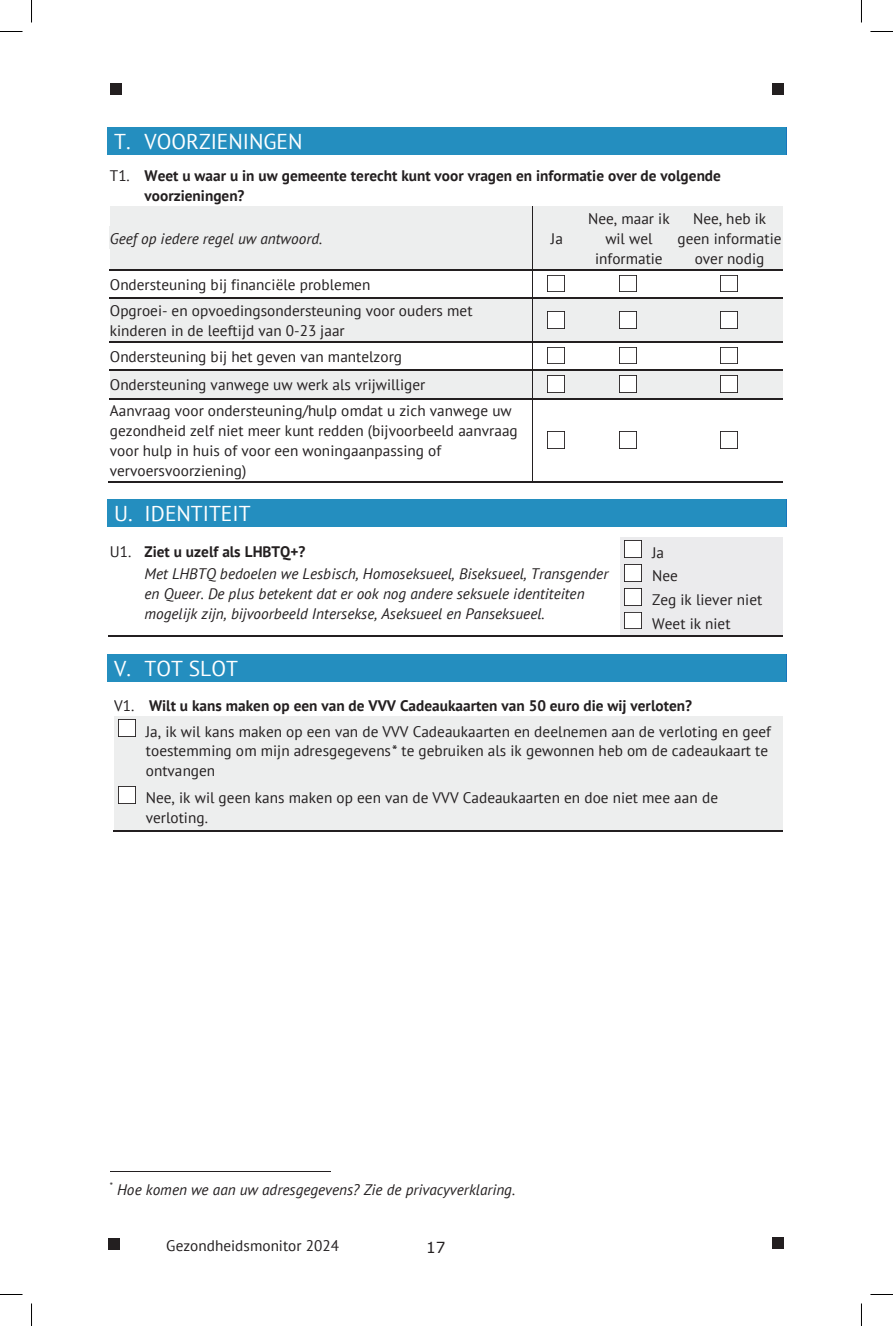
<style>
.page{position:relative;width:893px;height:1326px;background:#fff}
.page>*{position:absolute;margin:0;border:0;box-sizing:border-box;transform-origin:0 0}
.t1{font:21.45px "PT Sans";color:#fff}
.t2{font:15.3px/19.8px "PT Sans";color:#231f20}
.t3{font:italic 15.3px/22.8px "PT Sans";color:#231f20}
.t4{font:700 15.3px/19.8px "PT Sans";color:#231f20}
.t5{font:15.3px "Verdana";color:#231f20}
.s1{font-weight:400}
.s2{font-style:normal}
.s3{font-weight:700;font-style:normal}
.s4{font-weight:700}
</style>
<div class="page">
<div style="left:110px;top:83px;width:12px;height:12px;background:#231f20"></div>
<div style="left:771px;top:83px;width:12px;height:12px;background:#231f20"></div>
<div style="left:108px;top:1238px;width:12px;height:11px;background:#231f20"></div>
<div style="left:771px;top:1237px;width:12px;height:12px;background:#231f20"></div>
<div style="left:111px;top:127px;width:675px;height:28px;background:#248ebf"></div>
<div style="left:107px;top:127px;width:5px;height:28px;background:#248ebf"></div>
<svg style="left:786px;top:127px;width:1px;height:28px"></svg>
<div style="left:110px;top:207px;width:422px;height:62px;background:#edeeee"></div>
<div style="left:532px;top:207px;width:49px;height:62px;background:#edeeee"></div>
<div style="left:581px;top:207px;width:94px;height:21px;background:#edeeee"></div>
<div style="left:581px;top:228px;width:94px;height:20px;background:#edeeee"></div>
<div style="left:581px;top:248px;width:94px;height:21px;background:#edeeee"></div>
<div style="left:675px;top:207px;width:107px;height:21px;background:#edeeee"></div>
<div style="left:675px;top:228px;width:107px;height:20px;background:#edeeee"></div>
<div style="left:675px;top:248px;width:107px;height:21px;background:#edeeee"></div>
<hr style="left:532px;top:207px;width:1px;height:62px;background:#231f20">
<img style="left:547px;top:275px;width:17px;height:17px">
<img style="left:619px;top:275px;width:17px;height:17px">
<img style="left:720px;top:275px;width:16px;height:17px">
<hr style="left:110px;top:269px;width:422px;height:1px;background:#231f20">
<hr style="left:533px;top:269px;width:48px;height:1px;background:#231f20">
<hr style="left:582px;top:269px;width:93px;height:1px;background:#231f20">
<hr style="left:676px;top:269px;width:106px;height:1px;background:#231f20">
<div style="left:110px;top:299px;width:420px;height:21px;background:#edeeee"></div>
<div style="left:110px;top:320px;width:420px;height:21px;background:#edeeee"></div>
<div style="left:532px;top:299px;width:49px;height:42px;background:#edeeee"></div>
<img style="left:547px;top:311px;width:17px;height:17px">
<div style="left:581px;top:299px;width:94px;height:42px;background:#edeeee"></div>
<img style="left:619px;top:311px;width:17px;height:17px">
<div style="left:675px;top:299px;width:107px;height:42px;background:#edeeee"></div>
<img style="left:720px;top:311px;width:16px;height:17px">
<hr style="left:110px;top:298px;width:422px;height:1px;background:#231f20">
<svg style="left:532px;top:269px;width:1px;height:30px"></svg>
<hr style="left:533px;top:298px;width:48px;height:1px;background:#231f20">
<hr style="left:582px;top:298px;width:93px;height:1px;background:#231f20">
<hr style="left:676px;top:298px;width:106px;height:1px;background:#231f20">
<hr style="left:532px;top:299px;width:1px;height:42px;background:#231f20">
<img style="left:547px;top:347px;width:17px;height:17px">
<img style="left:619px;top:347px;width:17px;height:17px">
<img style="left:720px;top:347px;width:16px;height:17px">
<hr style="left:110px;top:341px;width:422px;height:1px;background:#231f20">
<hr style="left:533px;top:341px;width:48px;height:1px;background:#231f20">
<hr style="left:582px;top:341px;width:93px;height:1px;background:#231f20">
<hr style="left:676px;top:341px;width:106px;height:1px;background:#231f20">
<div style="left:110px;top:371px;width:422px;height:27px;background:#edeeee"></div>
<div style="left:532px;top:371px;width:49px;height:27px;background:#edeeee"></div>
<img style="left:547px;top:375px;width:17px;height:17px">
<div style="left:581px;top:371px;width:94px;height:27px;background:#edeeee"></div>
<img style="left:619px;top:375px;width:17px;height:17px">
<div style="left:675px;top:371px;width:107px;height:27px;background:#edeeee"></div>
<img style="left:720px;top:375px;width:16px;height:17px">
<hr style="left:110px;top:370px;width:422px;height:1px;background:#231f20">
<hr style="left:533px;top:370px;width:48px;height:1px;background:#231f20">
<hr style="left:582px;top:370px;width:93px;height:1px;background:#231f20">
<hr style="left:676px;top:370px;width:106px;height:1px;background:#231f20">
<img style="left:547px;top:431px;width:17px;height:17px">
<img style="left:619px;top:431px;width:17px;height:17px">
<img style="left:720px;top:431px;width:16px;height:17px">
<hr style="left:110px;top:398px;width:422px;height:1px;background:#231f20">
<svg style="left:532px;top:341px;width:1px;height:58px"></svg>
<hr style="left:533px;top:398px;width:48px;height:1px;background:#231f20">
<hr style="left:582px;top:398px;width:93px;height:1px;background:#231f20">
<hr style="left:676px;top:398px;width:106px;height:1px;background:#231f20">
<hr style="left:109px;top:481px;width:423px;height:2px;background:#231f20">
<hr style="left:532px;top:399px;width:1px;height:82px;background:#231f20">
<hr style="left:533px;top:481px;width:48px;height:2px;background:#231f20">
<hr style="left:581px;top:481px;width:94px;height:2px;background:#231f20">
<hr style="left:675px;top:481px;width:107px;height:2px;background:#231f20">
<div style="left:111px;top:499px;width:675px;height:28px;background:#248ebf"></div>
<div style="left:107px;top:499px;width:5px;height:28px;background:#248ebf"></div>
<svg style="left:786px;top:499px;width:1px;height:28px"></svg>
<div style="left:620px;top:538px;width:160px;height:26px;background:#ebebed"></div>
<img style="left:624px;top:541px;width:17px;height:16px">
<div style="left:620px;top:564px;width:160px;height:24px;background:#ebebed"></div>
<img style="left:624px;top:564px;width:17px;height:17px">
<div style="left:620px;top:588px;width:160px;height:24px;background:#ebebed"></div>
<img style="left:624px;top:588px;width:17px;height:17px">
<div style="left:620px;top:612px;width:160px;height:24px;background:#ebebed"></div>
<img style="left:624px;top:612px;width:17px;height:17px">
<hr style="left:109px;top:636px;width:510px;height:1px;background:#231f20">
<hr style="left:619px;top:636px;width:163px;height:1px;background:#231f20">
<div style="left:111px;top:654px;width:675px;height:28px;background:#248ebf"></div>
<div style="left:107px;top:654px;width:5px;height:28px;background:#248ebf"></div>
<svg style="left:786px;top:654px;width:1px;height:28px"></svg>
<div style="left:114px;top:717px;width:668px;height:24px;background:#edeeee"></div>
<img style="left:119px;top:720px;width:17px;height:16px">
<div style="left:114px;top:741px;width:668px;height:20px;background:#edeeee"></div>
<div style="left:114px;top:761px;width:668px;height:22px;background:#edeeee"></div>
<div style="left:114px;top:783px;width:668px;height:25px;background:#edeeee"></div>
<img style="left:119px;top:786px;width:17px;height:17px">
<div style="left:114px;top:808px;width:668px;height:22px;background:#edeeee"></div>
<hr style="left:113px;top:830px;width:669px;height:2px;background:#231f20">
<hr style="left:110px;top:1171px;width:220px;height:1px;background:#231f20">
<svg style="left:0;top:31px;width:22px;height:1px"></svg>
<svg style="left:870px;top:31px;width:22px;height:1px"></svg>
<svg style="left:0;top:1294px;width:22px;height:1px"></svg>
<svg style="left:870px;top:1294px;width:22px;height:1px"></svg>
<svg style="left:31px;top:0;width:1px;height:23px"></svg>
<svg style="left:31px;top:1303px;width:1px;height:23px"></svg>
<h1 class="t1" style="left:114px;top:128px;width:190px">T. VOORZIENINGEN</h1>
<p class="t4" style="left:144px;top:166px;width:577px;text-indent:-35px"><span class="s1">T1.</span> Weet u waar u in uw gemeente terecht kunt voor vragen en informatie over de volgende voorzieningen?</p>
<p class="t3" style="left:110px;top:227px;width:214px">Geef op iedere regel uw antwoord.</p>
<p class="t2" style="left:550px;top:228px;width:13px">Ja</p>
<p class="t2" style="left:588px;top:208px;width:83px;text-align:center">Nee, maar ik wil wel informatie</p>
<p class="t2" style="left:677px;top:208px;width:105px;text-align:center">Nee, heb ik geen informatie over nodig</p>
<p class="t2" style="left:110px;top:271px;width:364px;line-height:26.2px">Ondersteuning bij financiële problemen<br>Opgroei- en opvoedingsondersteuning voor ouders met</p>
<p class="t2" style="left:110px;top:317px;width:293px;line-height:26.1px">kinderen in de leeftijd van 0-23 jaar<br>Ondersteuning bij het geven van mantelzorg</p>
<p class="t2" style="left:110px;top:371px;width:403px;line-height:26.2px">Ondersteuning vanwege uw werk als vrijwilliger<br>Aanvraag voor ondersteuning/hulp omdat u zich vanwege uw</p>
<p class="t2" style="left:110px;top:420px;width:409px">gezondheid zelf niet meer kunt redden (bijvoorbeeld aanvraag voor hulp in huis of voor een woningaanpassing of vervoersvoorziening)</p>
<h1 class="t1" style="left:114px;top:500px;width:138px">U. IDENTITEIT</h1>
<p class="t3" style="left:144px;top:539px;width:465px;text-indent:-35px"><span class="s2">U1.</span> <span class="s3">Ziet u uzelf als LHBTQ+?<br></span>Met LHBTQ bedoelen we Lesbisch, Homoseksueel, Biseksueel, Transgender</p>
<p class="t3" style="left:144px;top:584px;width:441px;line-height:19.8px">en Queer. De plus betekent dat er ook nog andere seksuele identiteiten mogelijk zijn, bijvoorbeeld Intersekse, Aseksueel en Panseksueel.</p>
<p class="t2" style="left:652px;top:540px;width:111px;line-height:23.9px">Ja<br>Nee<br>Zeg ik liever niet<br>Weet ik niet</p>
<h1 class="t1" style="left:114px;top:654px;width:125px">V. TOT SLOT</h1>
<p class="t2" style="left:146px;top:692px;width:626px;line-height:25.5px;text-indent:-32px">V1. <span class="s4">Wilt u kans maken op een van de VVV Cadeaukaarten van 50 euro die wij verloten?<br></span>Ja, ik wil kans maken op een van de VVV Cadeaukaarten en deelnemen aan de verloting en geef</p>
<p class="t2" style="left:146px;top:741px;width:623px">toestemming om mijn adresgegevens* te gebruiken als ik gewonnen heb om de cadeaukaart te ontvangen</p>
<p class="t2" style="left:146px;top:787px;width:573px">Nee, ik wil geen kans maken op een van de VVV Cadeaukaarten en doe niet mee aan de verloting.</p>
<p class="t3" style="left:110px;top:1177px;width:406px"><sup>*</sup> Hoe komen we aan uw adresgegevens? Zie de privacyverklaring.</p>
<p class="t2" style="left:166px;top:1235px;width:174px">Gezondheidsmonitor 2024</p>
<p class="t5" style="left:426px;top:1236px;width:21px">17</p>
</div>
